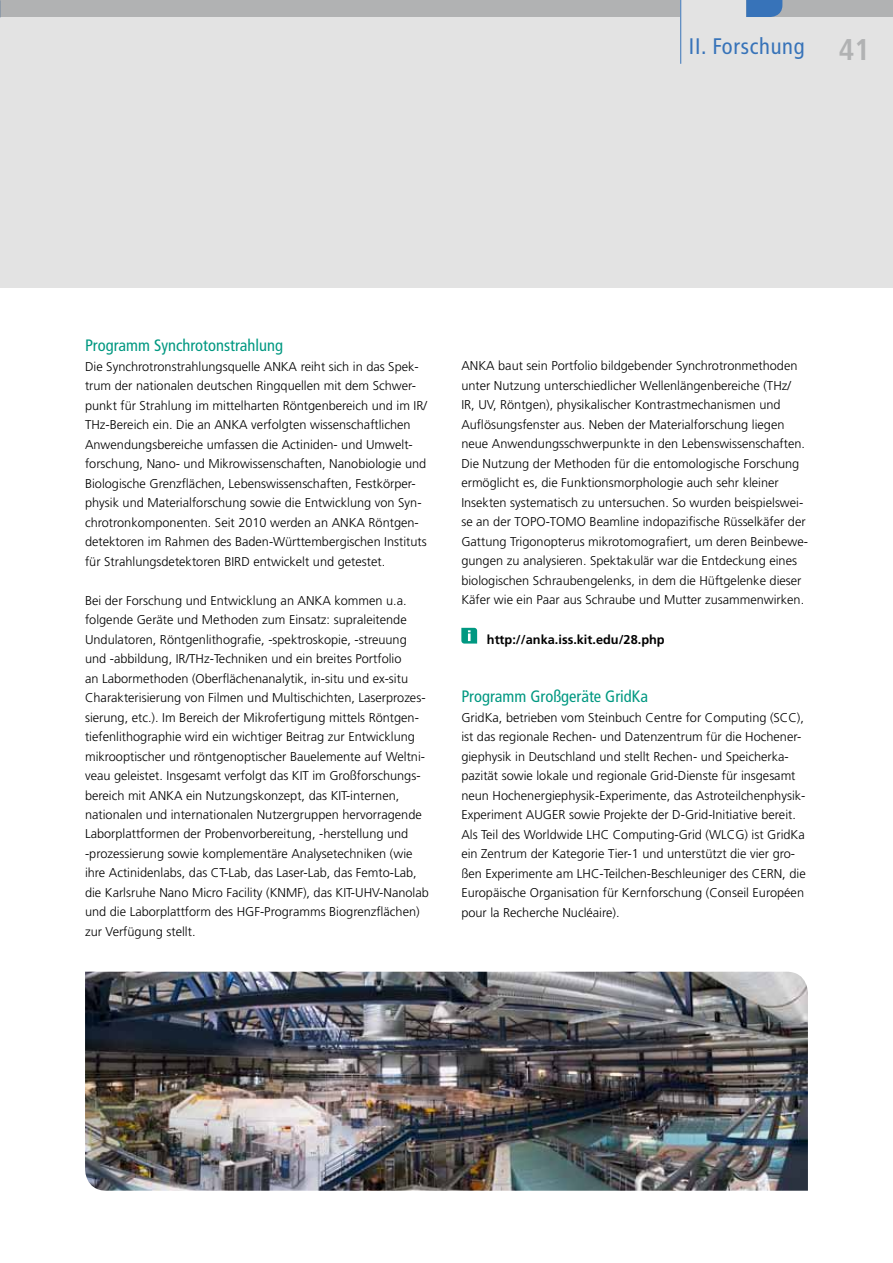
<style>
.page{position:relative;width:893px;height:1263px;background:#fff}
.page>*{position:absolute;margin:0;border:0;box-sizing:border-box;transform-origin:0 0}
.t1{font:700 condensed 30px "Frutiger LT";color:#b1b2b3}
.t2{font:condensed 22.5px "Frutiger LT";letter-spacing:.03em;color:#3773b9}
.t3{font:condensed 16.5px "Frutiger LT";color:#009881}
.t4{font:300 12.75px/19.5px "Frutiger LT Std";color:#000}
.t5{font:700 12.75px "Frutiger LT Std";color:#000}
</style>
<div class="page">
<div style="left:0;top:0;width:893px;height:17px;background:#b1b2b3"></div>
<div style="left:0;top:17px;width:893px;height:270px;background:#e3e3e3"></div>
<div style="left:680px;top:0;width:66px;height:17px;background:#e3e3e3"></div>
<svg style="left:746px;top:0;width:36px;height:17px"></svg>
<hr style="left:680px;top:0;width:1px;height:64px;background:#3773b9">
<svg style="left:461px;top:628px;width:16px;height:16px"></svg>
<img style="left:85px;top:972px;width:723px;height:219px">
<h2 class="t2" style="left:689px;top:33px;width:117px">II. Forschung</h2>
<h1 class="t1" style="left:839px;top:31px;width:33px">41</h1>
<p class="t3" style="left:85px;top:336px;width:199px">Programm Synchrotonstrahlung</p>
<p class="t4" style="left:85px;top:357px;width:343px">Die Synchrotronstrahlungsquelle ANKA reiht sich in das Spek&shy;trum der nationalen deutschen Ringquellen mit dem Schwer&shy;punkt für Strahlung im mittelharten Röntgenbereich und im IR/ THz-Bereich ein. Die an ANKA verfolgten wissenschaftlichen Anwendungsbereiche umfassen die Actiniden- und Umwelt&shy;forschung, Nano- und Mikrowissenschaften, Nanobiologie und Biologische Grenzflächen, Lebenswissenschaften, Festkörper&shy;physik und Materialforschung sowie die Entwicklung von Syn&shy;chrotronkomponenten. Seit 2010 werden an ANKA Röntgen&shy;detektoren im Rahmen des Baden-Württembergischen Instituts für Strahlungsdetektoren BIRD entwickelt und getestet.</p>
<p class="t4" style="left:85px;top:590px;width:345px">Bei der Forschung und Entwicklung an ANKA kommen u.a. folgende Geräte und Methoden zum Einsatz: supraleitende Undulatoren, Röntgenlithografie, -spektroskopie, -streuung und -abbildung, IR/THz-Techniken und ein breites Portfolio<br>an Labormethoden (Oberflächenanalytik, in-situ und ex-situ Charakterisierung von Filmen und Multischichten, Laserprozes&shy;sierung, etc.). Im Bereich der Mikrofertigung mittels Röntgen&shy;tiefenlithographie wird ein wichtiger Beitrag zur Entwicklung mikrooptischer und röntgenoptischer Bauelemente auf Weltni&shy;veau geleistet. Insgesamt verfolgt das KIT im Großforschungs&shy;bereich mit ANKA ein Nutzungskonzept, das KIT-internen, nationalen und internationalen Nutzergruppen hervorragende Laborplattformen der Probenvorbereitung, -herstellung und -prozessierung sowie komplementäre Analysetechniken (wie ihre Actinidenlabs, das CT-Lab, das Laser-Lab, das Femto-Lab, die Karlsruhe Nano Micro Facility (KNMF), das KIT-UHV-Nanolab und die Laborplattform des HGF-Programms Biogrenzflächen) zur Verfügung stellt.</p>
<p class="t4" style="left:461px;top:356px;width:348px">ANKA baut sein Portfolio bildgebender Synchrotronmethoden unter Nutzung unterschiedlicher Wellenlängenbereiche (THz/<br>IR, UV, Röntgen), physikalischer Kontrastmechanismen und Auflösungsfenster aus. Neben der Materialforschung liegen neue Anwendungsschwerpunkte in den Lebenswissenschaften.<br>Die Nutzung der Methoden für die entomologische Forschung ermöglicht es, die Funktionsmorphologie auch sehr kleiner Insekten systematisch zu untersuchen. So wurden beispielswei&shy;se an der TOPO-TOMO Beamline indopazifische Rüsselkäfer der Gattung Trigonopterus mikrotomografiert, um deren Beinbewe&shy;gungen zu analysieren. Spektakulär war die Entdeckung eines biologischen Schraubengelenks, in dem die Hüftgelenke dieser Käfer wie ein Paar aus Schraube und Mutter zusammenwirken.</p>
<p class="t5" style="left:487px;top:632px;width:179px">http://anka.iss.kit.edu/28.php</p>
<p class="t3" style="left:461px;top:687px;width:188px">Programm Großgeräte GridKa</p>
<p class="t4" style="left:461px;top:708px;width:346px">GridKa, betrieben vom Steinbuch Centre for Computing (SCC), ist das regionale Rechen- und Datenzentrum für die Hochener&shy;giephysik in Deutschland und stellt Rechen- und Speicherka&shy;pazität sowie lokale und regionale Grid-Dienste für insgesamt neun Hochenergiephysik-Experimente, das Astroteilchenphysik-Experiment AUGER sowie Projekte der D-Grid-Initiative bereit.<br>Als Teil des Worldwide LHC Computing-Grid (WLCG) ist GridKa ein Zentrum der Kategorie Tier-1 und unterstützt die vier gro&shy;ßen Experimente am LHC-Teilchen-Beschleuniger des CERN, die Europäische Organisation für Kernforschung (Conseil Européen pour la Recherche Nucléaire).</p>
</div>
